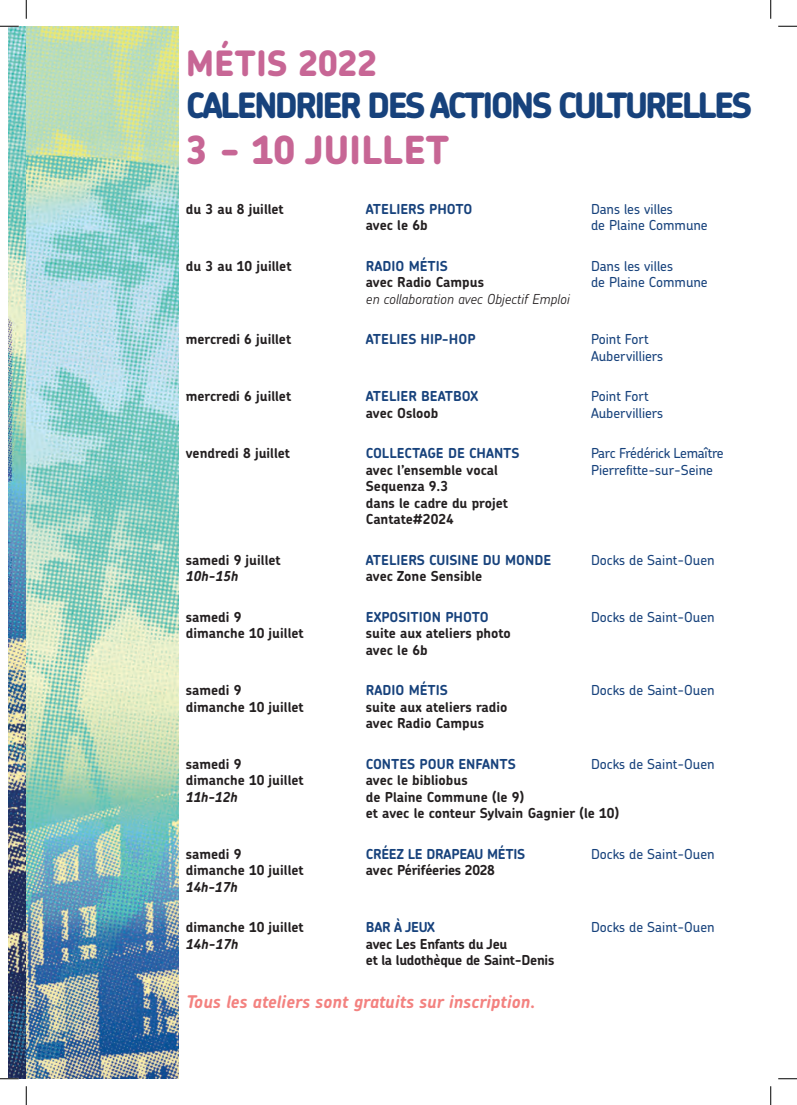
<style>
.page{position:relative;width:797px;height:1105px;background:#fff}
.page>*{position:absolute;margin:0;border:0;box-sizing:border-box;transform-origin:0 0}
.t1{font:800 38.75px "Chevin";color:#c76695}
.t2{font:800 35px "Chevin";letter-spacing:-.08em;color:#17427c}
.t3{font:800 35px "Chevin";color:#c76695}
.t4{font:italic 700 17.5px "Chevin";color:#f38280}
.t5{font:700 13.75px/16.5px "Chevin";color:#231f20}
.t6{font:500 13.75px/16.5px "Chevin";color:#17427c}
.t7{font:700 13.75px "Chevin";color:#17427c}
.t8{font:700 13.75px/16.5px "Chevin";letter-spacing:-.02em;color:#231f20}
.t9{font:italic 300 13.75px "Chevin";color:#231f20}
.t10{font:italic 700 13.75px "Chevin";letter-spacing:-.005em;color:#231f20}
.t11{font:500 13.75px "Chevin";letter-spacing:-.02em;color:#17427c}
.t12{font:700 13.75px "Chevin";letter-spacing:-.02em;color:#17427c}
</style>
<div class="page">
<img style="left:9px;top:26px;width:170px;height:1053px">
<svg style="left:0;top:25px;width:19px;height:2px"></svg>
<svg style="left:778px;top:25px;width:19px;height:2px"></svg>
<svg style="left:0;top:1078px;width:19px;height:1px"></svg>
<svg style="left:778px;top:1078px;width:19px;height:1px"></svg>
<svg style="left:25px;top:0;width:2px;height:19px"></svg>
<svg style="left:25px;top:1086px;width:2px;height:19px"></svg>
<svg style="left:770px;top:0;width:1px;height:19px"></svg>
<svg style="left:770px;top:1086px;width:1px;height:19px"></svg>
<h2 class="t3" style="left:186px;top:40px;width:193px">MÉTIS 2022</h2>
<h2 class="t2" style="left:186px;top:82px;width:568px">CALENDRIER DES ACTIONS CULTURELLES</h2>
<h1 class="t1" style="left:186px;top:125px;width:265px">3 - 10 JUILLET</h1>
<p class="t5" style="left:186px;top:200px;width:100px">du 3 au 8 juillet</p>
<p class="t7" style="left:366px;top:200px;width:108px">ATELIERS PHOTO</p>
<p class="t6" style="left:591px;top:200px;width:83px">Dans les villes</p>
<p class="t5" style="left:366px;top:217px;width:63px">avec le 6b</p>
<p class="t6" style="left:591px;top:217px;width:118px">de Plaine Commune</p>
<p class="t5" style="left:186px;top:257px;width:107px">du 3 au 10 juillet</p>
<p class="t7" style="left:366px;top:257px;width:84px">RADIO MÉTIS</p>
<p class="t6" style="left:591px;top:257px;width:83px">Dans les villes</p>
<p class="t5" style="left:366px;top:274px;width:120px">avec Radio Campus</p>
<p class="t6" style="left:591px;top:274px;width:118px">de Plaine Commune</p>
<p class="t9" style="left:366px;top:290px;width:205px">en collaboration avec Objectif Emploi</p>
<p class="t5" style="left:186px;top:331px;width:107px">mercredi 6 juillet</p>
<p class="t7" style="left:366px;top:330px;width:111px">ATELIES HIP-HOP</p>
<p class="t6" style="left:591px;top:331px;width:74px">Point Fort<br>Aubervilliers</p>
<p class="t5" style="left:186px;top:388px;width:107px">mercredi 6 juillet</p>
<p class="t7" style="left:366px;top:387px;width:114px">ATELIER BEATBOX</p>
<p class="t6" style="left:591px;top:388px;width:59px">Point Fort</p>
<p class="t5" style="left:366px;top:404px;width:74px">avec Osloob</p>
<p class="t6" style="left:591px;top:404px;width:74px">Aubervilliers</p>
<p class="t5" style="left:186px;top:445px;width:106px">vendredi 8 juillet</p>
<p class="t7" style="left:366px;top:444px;width:155px">COLLECTAGE DE CHANTS</p>
<p class="t11" style="left:591px;top:444px;width:134px">Parc Frédérick Lemaître</p>
<p class="t5" style="left:366px;top:461px;width:133px">avec l’ensemble vocal</p>
<p class="t6" style="left:591px;top:461px;width:123px">Pierrefitte-sur-Seine</p>
<p class="t5" style="left:366px;top:478px;width:144px">Sequenza 9.3<br>dans le cadre du projet<br>Cantate#2024</p>
<p class="t5" style="left:186px;top:551px;width:96px">samedi 9 juillet</p>
<p class="t7" style="left:366px;top:551px;width:187px">ATELIERS CUISINE DU MONDE</p>
<p class="t6" style="left:591px;top:551px;width:125px">Docks de Saint-Ouen</p>
<p class="t10" style="left:186px;top:567px;width:54px">10h-15h</p>
<p class="t5" style="left:366px;top:568px;width:118px">avec Zone Sensible</p>
<p class="t5" style="left:186px;top:608px;width:57px">samedi 9</p>
<p class="t7" style="left:366px;top:608px;width:124px">EXPOSITION PHOTO</p>
<p class="t6" style="left:591px;top:608px;width:125px">Docks de Saint-Ouen</p>
<p class="t5" style="left:186px;top:625px;width:119px">dimanche 10 juillet</p>
<p class="t5" style="left:366px;top:625px;width:146px">suite aux ateliers photo avec le 6b</p>
<p class="t5" style="left:186px;top:682px;width:57px">samedi 9</p>
<p class="t7" style="left:366px;top:681px;width:84px">RADIO MÉTIS</p>
<p class="t6" style="left:591px;top:682px;width:125px">Docks de Saint-Ouen</p>
<p class="t5" style="left:186px;top:698px;width:119px">dimanche 10 juillet</p>
<p class="t5" style="left:366px;top:698px;width:143px">suite aux ateliers radio avec Radio Campus</p>
<p class="t5" style="left:186px;top:755px;width:57px">samedi 9</p>
<p class="t7" style="left:366px;top:755px;width:151px">CONTES POUR ENFANTS</p>
<p class="t6" style="left:591px;top:755px;width:125px">Docks de Saint-Ouen</p>
<p class="t5" style="left:186px;top:772px;width:119px">dimanche 10 juillet</p>
<p class="t5" style="left:366px;top:772px;width:103px">avec le bibliobus</p>
<p class="t10" style="left:186px;top:788px;width:53px">11h-12h</p>
<p class="t5" style="left:366px;top:788px;width:255px">de Plaine Commune (le 9)<br>et avec le conteur Sylvain Gagnier (le 10)</p>
<p class="t5" style="left:186px;top:845px;width:57px">samedi 9</p>
<p class="t12" style="left:366px;top:845px;width:161px">CRÉEZ LE DRAPEAU MÉTIS</p>
<p class="t6" style="left:591px;top:845px;width:125px">Docks de Saint-Ouen</p>
<p class="t5" style="left:186px;top:862px;width:119px">dimanche 10 juillet</p>
<p class="t8" style="left:366px;top:862px;width:131px">avec Périféeries 2028</p>
<p class="t10" style="left:186px;top:878px;width:53px">14h-17h</p>
<p class="t5" style="left:186px;top:919px;width:119px">dimanche 10 juillet</p>
<p class="t7" style="left:366px;top:918px;width:70px">BAR À JEUX</p>
<p class="t6" style="left:591px;top:919px;width:125px">Docks de Saint-Ouen</p>
<p class="t10" style="left:186px;top:935px;width:54px">14h-17h</p>
<p class="t8" style="left:366px;top:935px;width:190px">avec Les Enfants du Jeu<br>et la ludothèque de Saint-Denis</p>
<p class="t4" style="left:186px;top:990px;width:351px">Tous les ateliers sont gratuits sur inscription.</p>
</div>
